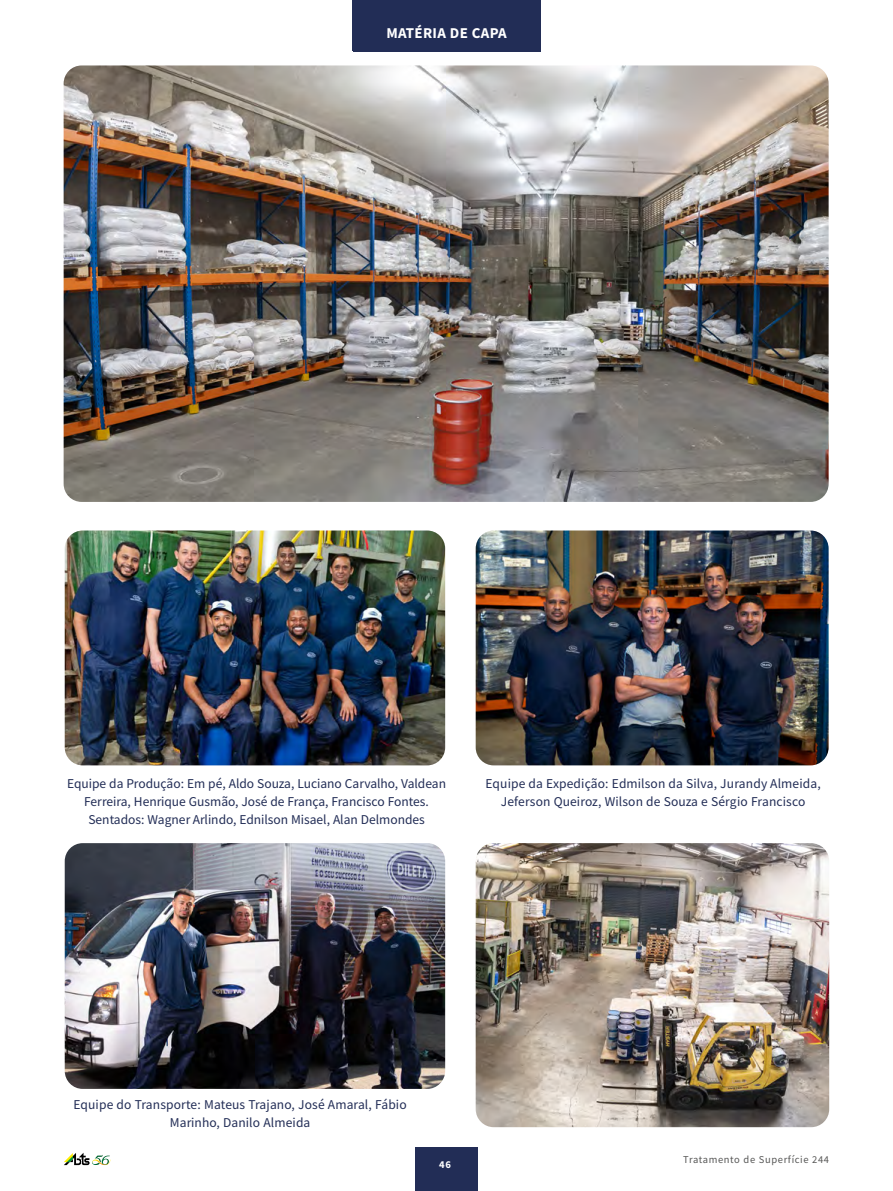
<style>
.page{position:relative;width:893px;height:1191px;background:#fff}
.page>*{position:absolute;margin:0;border:0;box-sizing:border-box;transform-origin:0 0}
.t1{font:700 15px "Source Sans Pro";letter-spacing:.02em;color:#fff}
.t2{font:13.5px/18px "Source Sans Variable";color:#222d56;text-align:center}
.t3{font:10.5px "Source Sans Pro";letter-spacing:.06em;color:#575756}
.t4{font:700 10.5px "Source Sans Pro";color:#fff}
</style>
<div class="page">
<svg style="left:64px;top:1152px;width:46px;height:13px"></svg>
<div style="left:415px;top:1147px;width:63px;height:44px;background:#222d56"></div>
<div style="left:353px;top:0;width:187px;height:51px;background:#222d56"></div>
<img style="left:64px;top:65px;width:765px;height:437px">
<img style="left:476px;top:843px;width:353px;height:284px">
<img style="left:65px;top:530px;width:380px;height:235px">
<img style="left:476px;top:530px;width:353px;height:235px">
<img style="left:65px;top:843px;width:380px;height:246px">
<p class="t1" style="left:386px;top:22px;width:122px">MATÉRIA DE CAPA</p>
<p class="t2" style="left:67px;top:774px;width:381px">Equipe da Produção: Em pé, Aldo Souza, Luciano Carvalho, Valdean<br>Ferreira, Henrique Gusmão, José de França, Francisco Fontes.<br>Sentados: Wagner Arlindo, Ednilson Misael, Alan Delmondes</p>
<p class="t2" style="left:485px;top:774px;width:337px">Equipe da Expedição: Edmilson da Silva, Jurandy Almeida,<br>Jeferson Queiroz, Wilson de Souza e Sérgio Francisco</p>
<p class="t2" style="left:73px;top:1095px;width:335px">Equipe do Transporte: Mateus Trajano, José Amaral, Fábio<br>Marinho, Danilo Almeida</p>
<p class="t4" style="left:439px;top:1157px;width:13px">46</p>
<p class="t3" style="left:683px;top:1152px;width:147px">Tratamento de Superfície 244</p>
</div>
